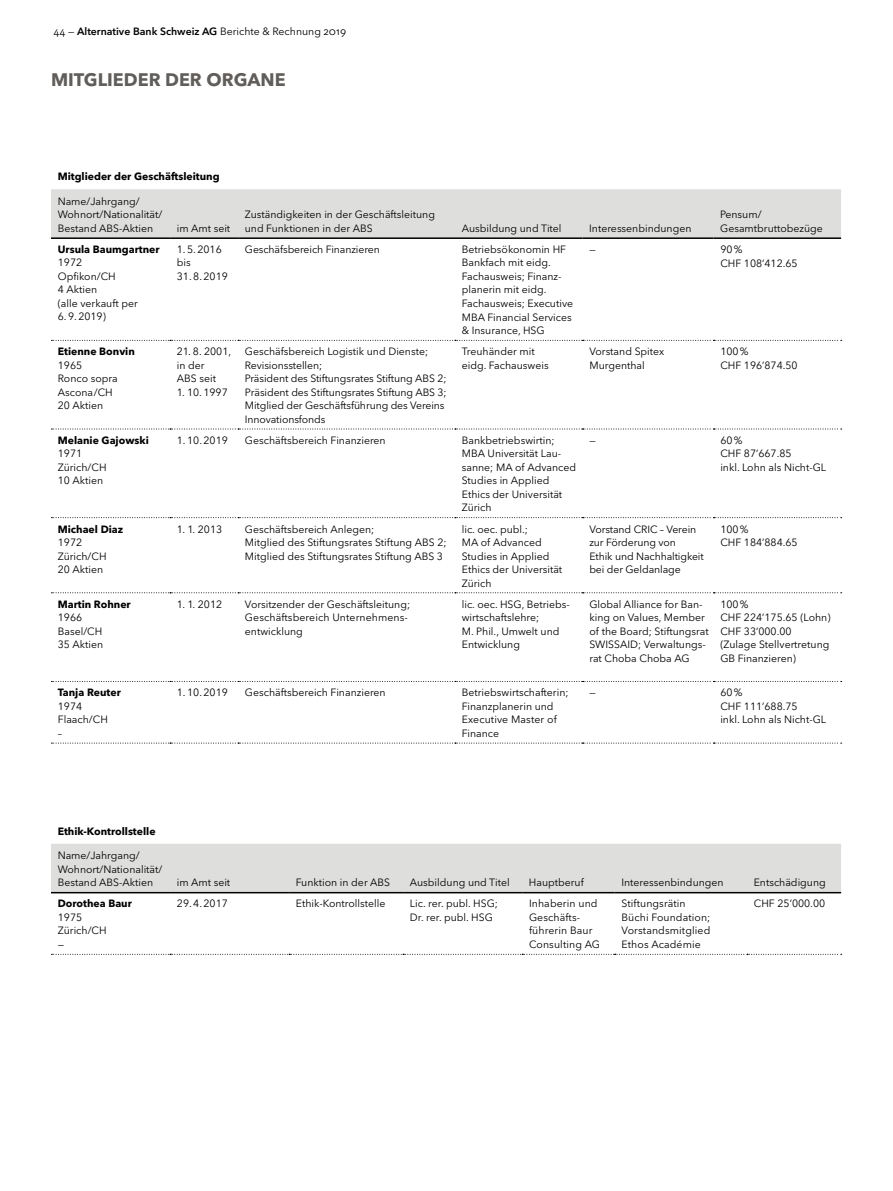
<style>
.page{position:relative;width:893px;height:1191px;background:#fff}
.page>*{position:absolute;margin:0;border:0;box-sizing:border-box;transform-origin:0 0}
.t1{font:700 18px "Avenir Next LT Pro";color:#605d5a}
.t2{font:10.5px/13.5px "Avenir Next LT Pro";color:#000}
.t3{font:700 10.5px "Avenir Next LT Pro";color:#000}
.s1{font-weight:600}
</style>
<div class="page">
<div style="left:51px;top:844px;width:790px;height:48px;background:#dededd"></div>
<svg style="left:51px;top:954px;width:791px;height:1px"></svg>
<hr style="left:51px;top:892px;width:119px;height:1px;background:#000">
<hr style="left:170px;top:892px;width:119px;height:1px;background:#000">
<hr style="left:403px;top:892px;width:119px;height:1px;background:#000">
<hr style="left:289px;top:892px;width:114px;height:1px;background:#000">
<hr style="left:522px;top:892px;width:93px;height:1px;background:#000">
<hr style="left:615px;top:892px;width:132px;height:1px;background:#000">
<hr style="left:747px;top:892px;width:94px;height:1px;background:#000">
<div style="left:51px;top:189px;width:790px;height:48px;background:#dededd"></div>
<svg style="left:51px;top:428px;width:791px;height:1px"></svg>
<svg style="left:51px;top:517px;width:791px;height:1px"></svg>
<svg style="left:51px;top:592px;width:791px;height:1px"></svg>
<svg style="left:51px;top:681px;width:791px;height:1px"></svg>
<hr style="left:51px;top:237px;width:119px;height:2px;background:#000">
<hr style="left:170px;top:237px;width:68px;height:2px;background:#000">
<hr style="left:238px;top:237px;width:217px;height:2px;background:#000">
<hr style="left:455px;top:237px;width:128px;height:2px;background:#000">
<hr style="left:583px;top:237px;width:130px;height:2px;background:#000">
<hr style="left:713px;top:237px;width:128px;height:2px;background:#000">
<svg style="left:51px;top:340px;width:791px;height:1px"></svg>
<svg style="left:51px;top:742px;width:791px;height:1px"></svg>
<p class="t2" style="left:54px;top:25px;width:294px">44 — <span class="s1">Alternative Bank Schweiz AG</span> Berichte &amp; Rechnung 2019</p>
<h1 class="t1" style="left:51px;top:69px;width:236px">MITGLIEDER DER ORGANE</h1>
<p class="t3" style="left:58px;top:170px;width:163px">Mitglieder der Geschäftsleitung</p>
<p class="t2" style="left:58px;top:194px;width:106px">Name/Jahrgang/<br>Wohnort/Nationalität/<br>Bestand ABS-Aktien</p>
<p class="t2" style="left:177px;top:221px;width:55px">im Amt seit</p>
<p class="t2" style="left:245px;top:207px;width:192px">Zuständigkeiten in der Geschäftsleitung und Funktionen in der ABS</p>
<p class="t2" style="left:462px;top:221px;width:101px">Ausbildung und Titel</p>
<p class="t2" style="left:589px;top:221px;width:104px">Interessenbindungen</p>
<p class="t2" style="left:720px;top:207px;width:104px">Pensum/<br>Gesamtbruttobezüge</p>
<p class="t3" style="left:58px;top:243px;width:103px">Ursula Baumgartner</p>
<p class="t2" style="left:58px;top:256px;width:81px">1972<br>Opfikon/CH<br>4 Aktien<br>(alle verkauft per<br>6.9.2019)</p>
<p class="t3" style="left:58px;top:345px;width:79px">Etienne Bonvin</p>
<p class="t2" style="left:58px;top:358px;width:61px">1965<br>Ronco sopra<br>Ascona/CH<br>20 Aktien</p>
<p class="t3" style="left:58px;top:434px;width:93px">Melanie Gajowski</p>
<p class="t2" style="left:58px;top:447px;width:50px">1971<br>Zürich/CH<br>10 Aktien</p>
<p class="t3" style="left:58px;top:522px;width:67px">Michael Diaz</p>
<p class="t2" style="left:58px;top:535px;width:50px">1972<br>Zürich/CH<br>20 Aktien</p>
<p class="t3" style="left:58px;top:597px;width:74px">Martin Rohner</p>
<p class="t2" style="left:58px;top:611px;width:47px">1966<br>Basel/CH<br>35 Aktien</p>
<p class="t3" style="left:58px;top:686px;width:65px">Tanja Reuter</p>
<p class="t2" style="left:58px;top:699px;width:52px">1974<br>Flaach/CH –</p>
<p class="t2" style="left:177px;top:242px;width:52px">1.5.2016 bis<br>31.8.2019</p>
<p class="t2" style="left:245px;top:242px;width:136px">Geschäfsbereich Finanzieren</p>
<p class="t2" style="left:462px;top:242px;width:113px">Betriebsökonomin HF<br>Bankfach mit eidg.<br>Fachausweis; Finanz&shy;planerin mit eidg.<br>Fachausweis; Executive<br>MBA Financial Services &amp; Insurance, HSG</p>
<p class="t2" style="left:589px;top:242px;width:8px">—</p>
<p class="t2" style="left:720px;top:242px;width:79px">90%<br>CHF 108’412.65</p>
<p class="t2" style="left:177px;top:345px;width:56px">21. 8. 2001, in der<br>ABS seit</p>
<p class="t2" style="left:177px;top:385px;width:52px">1. 10.1997</p>
<p class="t2" style="left:245px;top:345px;width:203px">Geschäfsbereich Logistik und Dienste; Revisionsstellen;<br>Präsident des Stiftungsrates Stiftung ABS 2; Präsident des Stiftungsrates Stiftung ABS 3; Mitglied der Geschäftsführung des Vereins Innovationsfonds</p>
<p class="t2" style="left:462px;top:345px;width:88px">Treuhänder mit eidg. Fachausweis</p>
<p class="t2" style="left:589px;top:345px;width:76px">Vorstand Spitex<br>Murgenthal</p>
<p class="t2" style="left:720px;top:345px;width:79px">100%<br>CHF 196’874.50</p>
<p class="t2" style="left:177px;top:433px;width:52px">1.10.2019</p>
<p class="t2" style="left:245px;top:433px;width:142px">Geschäftsbereich Finanzieren</p>
<p class="t2" style="left:462px;top:433px;width:116px">Bankbetriebswirtin;<br>MBA Universität Lau&shy;sanne; MA of Advanced<br>Studies in Applied<br>Ethics der Universität<br>Zürich</p>
<p class="t2" style="left:589px;top:433px;width:8px">—</p>
<p class="t2" style="left:720px;top:433px;width:107px">60%<br>CHF 87’667.85<br>inkl. Lohn als Nicht-GL</p>
<p class="t2" style="left:177px;top:522px;width:47px">1. 1. 2013</p>
<p class="t2" style="left:245px;top:522px;width:203px">Geschäftsbereich Anlegen;<br>Mitglied des Stiftungsrates Stiftung ABS 2;<br>Mitglied des Stiftungsrates Stiftung ABS 3</p>
<p class="t2" style="left:462px;top:522px;width:102px">lic. oec. publ.;<br>MA of Advanced<br>Studies in Applied<br>Ethics der Universität<br>Zürich</p>
<p class="t2" style="left:589px;top:522px;width:116px">Vorstand CRIC – Verein zur Förderung von<br>Ethik und Nachhaltigkeit bei der Geldanlage</p>
<p class="t2" style="left:720px;top:522px;width:79px">100%<br>CHF 184’884.65</p>
<p class="t2" style="left:177px;top:597px;width:47px">1. 1. 2012</p>
<p class="t2" style="left:245px;top:597px;width:167px">Vorsitzender der Geschäftsleitung;<br>Geschäftsbereich Unternehmens&shy;entwicklung</p>
<p class="t2" style="left:462px;top:597px;width:110px">lic. oec. HSG, Betriebs&shy;wirtschaftslehre;<br>M. Phil., Umwelt und<br>Entwicklung</p>
<p class="t2" style="left:589px;top:597px;width:121px">Global Alliance for Ban&shy;king on Values, Member of the Board; Stiftungsrat<br>SWISSAID; Verwaltungs&shy;rat Choba Choba AG</p>
<p class="t2" style="left:720px;top:597px;width:112px">100%<br>CHF 224’175.65 (Lohn)<br>CHF 33’000.00<br>(Zulage Stellvertretung<br>GB Finanzieren)</p>
<p class="t2" style="left:177px;top:686px;width:52px">1.10.2019</p>
<p class="t2" style="left:245px;top:686px;width:142px">Geschäftsbereich Finanzieren</p>
<p class="t2" style="left:462px;top:686px;width:108px">Betriebswirtschafterin;<br>Finanzplanerin und<br>Executive Master of<br>Finance</p>
<p class="t2" style="left:589px;top:686px;width:8px">—</p>
<p class="t2" style="left:720px;top:686px;width:107px">60%<br>CHF 111’688.75<br>inkl. Lohn als Nicht-GL</p>
<p class="t3" style="left:58px;top:825px;width:99px">Ethik-Kontrollstelle</p>
<p class="t2" style="left:58px;top:848px;width:106px">Name/Jahrgang/<br>Wohnort/Nationalität/<br>Bestand ABS-Aktien</p>
<p class="t3" style="left:58px;top:897px;width:76px">Dorothea Baur</p>
<p class="t2" style="left:58px;top:910px;width:50px">1975<br>Zürich/CH —</p>
<p class="t2" style="left:177px;top:875px;width:55px">im Amt seit</p>
<p class="t2" style="left:296px;top:875px;width:96px">Funktion in der ABS</p>
<p class="t2" style="left:410px;top:875px;width:101px">Ausbildung und Titel</p>
<p class="t2" style="left:529px;top:875px;width:56px">Hauptberuf</p>
<p class="t2" style="left:621px;top:875px;width:104px">Interessenbindungen</p>
<p class="t2" style="left:754px;top:875px;width:74px">Entschädigung</p>
<p class="t2" style="left:177px;top:897px;width:52px">29.4.2017</p>
<p class="t2" style="left:296px;top:897px;width:91px">Ethik-Kontrollstelle</p>
<p class="t2" style="left:410px;top:897px;width:90px">Lic. rer. publ. HSG;<br>Dr. rer. publ. HSG</p>
<p class="t2" style="left:529px;top:897px;width:73px">Inhaberin und<br>Geschäfts&shy;führerin Baur<br>Consulting AG</p>
<p class="t2" style="left:621px;top:897px;width:90px">Stiftungsrätin<br>Büchi Foundation;<br>Vorstandsmitglied<br>Ethos Académie</p>
<p class="t2" style="left:754px;top:897px;width:73px">CHF 25’000.00</p>
</div>
